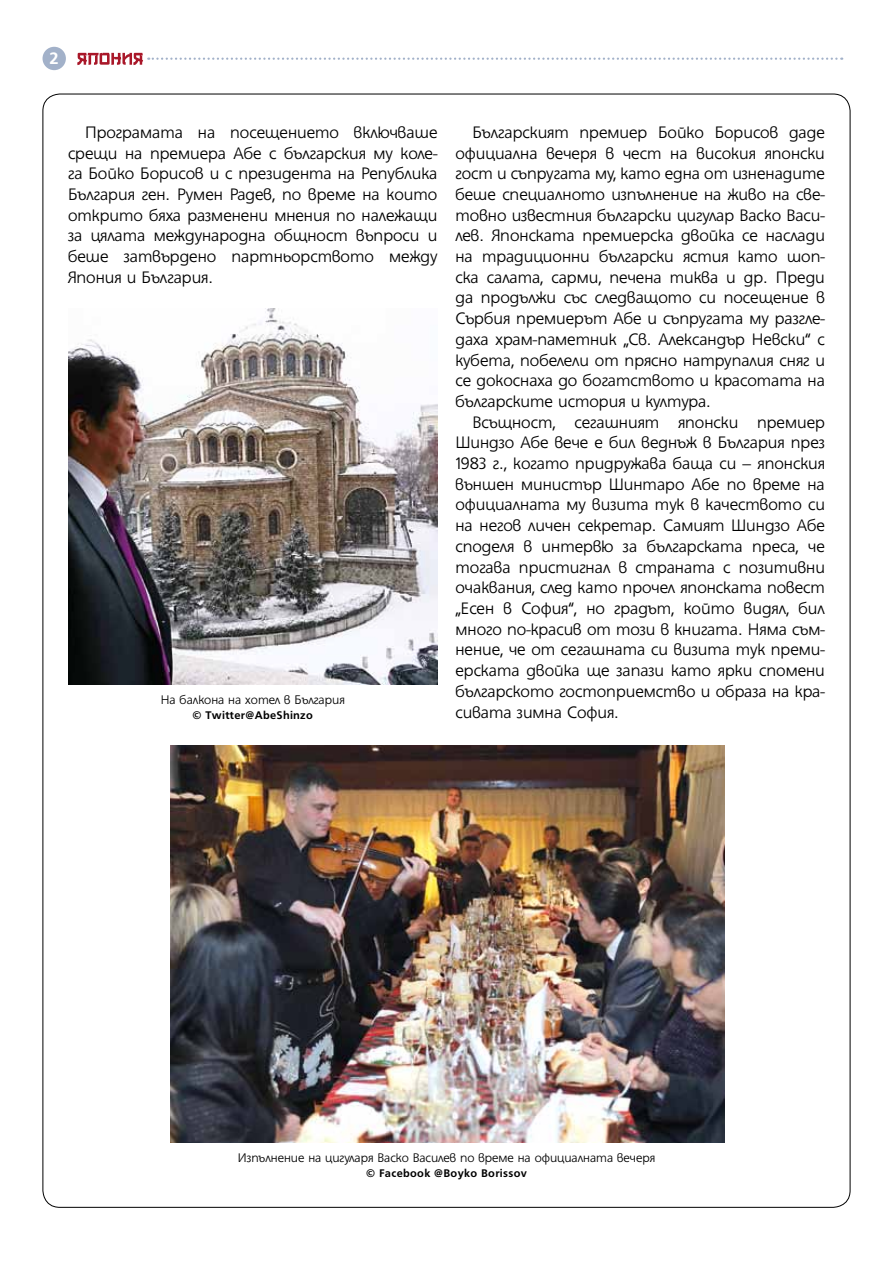
<style>
.page{position:relative;width:893px;height:1263px;background:#fff}
.page>*{position:absolute;margin:0;border:0;box-sizing:border-box;transform-origin:0 0}
.t1{font:300 18px/20.7px "HS Grotesk Bg";color:#000;text-align:justify}
.t2{font:700 18px "HS Grotesk Bg";color:#fff}
.t3{font:300 13.5px "HS Grotesk Bg";color:#000}
.t4{font:700 12px "HS Grotesk Bg";letter-spacing:.025em;color:#000}
</style>
<div class="page">
<img style="left:68px;top:309px;width:370px;height:375px">
<div style="left:43px;top:47px;width:23px;height:23px;background:#a2b1c9;border-radius:50%"></div>
<svg style="left:77px;top:53px;width:765px;height:12px"></svg>
<img style="left:171px;top:746px;width:554px;height:396px">
<p class="t2" style="left:50px;top:48px;width:11px">2</p>
<p class="t1" style="left:68px;top:121px;width:371px;text-indent:17px">Програмата на посещението включваше срещи на премиера Абе с българския му коле&shy;га Бойко Борисов и с президента на Република България ген. Румен Радев, по време на които открито бяха разменени мнения по належащи за цялата международна общност въпроси и беше затвърдено партньорството между Япония и България.</p>
<p class="t1" style="left:472px;top:121px;width:354px">Българският премиер Бойко Борисов даде</p>
<p class="t1" style="left:455px;top:142px;width:371px">официална вечеря в чест на високия японски</p>
<p class="t1" style="left:455px;top:163px;width:371px">гост и съпругата му, като една от изненадите</p>
<p class="t1" style="left:455px;top:184px;width:371px">беше специалното изпълнение на живо на све-</p>
<p class="t1" style="left:455px;top:204px;width:371px">товно известния български цигулар Васко Васи-</p>
<p class="t1" style="left:455px;top:225px;width:371px">лев. Японската премиерска двойка се наслади</p>
<p class="t1" style="left:455px;top:246px;width:371px">на традиционни български ястия като шоп-</p>
<p class="t1" style="left:455px;top:266px;width:371px">ска салата, сарми, печена тиква и др. Преди</p>
<p class="t1" style="left:455px;top:287px;width:371px">да продължи със следващото си посещение в</p>
<p class="t1" style="left:455px;top:308px;width:371px">Сърбия премиерът Абе и съпругата му разгле-</p>
<p class="t1" style="left:455px;top:328px;width:371px">даха храм-паметник „Св. Александър Невски“ с</p>
<p class="t1" style="left:455px;top:349px;width:371px">кубета, побелели от прясно натрупалия сняг и</p>
<p class="t1" style="left:455px;top:370px;width:371px">се докоснаха до богатството и красотата на</p>
<p class="t1" style="left:455px;top:391px;width:257px">българските история и култура.</p>
<p class="t1" style="left:472px;top:411px;width:354px">Всъщност, сегашният японски премиер</p>
<p class="t1" style="left:455px;top:432px;width:371px">Шиндзо Абе вече е бил веднъж в България през</p>
<p class="t1" style="left:455px;top:453px;width:371px">1983 г., когато придружава баща си – японския</p>
<p class="t1" style="left:455px;top:473px;width:371px">външен министър Шинтаро Абе по време на</p>
<p class="t1" style="left:455px;top:494px;width:371px">официалната му визита тук в качеството си</p>
<p class="t1" style="left:455px;top:515px;width:371px">на негов личен секретар. Самият Шиндзо Абе</p>
<p class="t1" style="left:455px;top:535px;width:371px">споделя в интервю за българската преса, че</p>
<p class="t1" style="left:455px;top:556px;width:371px">тогава пристигнал в страната с позитивни</p>
<p class="t1" style="left:455px;top:577px;width:371px">очаквания, след като прочел японската повест</p>
<p class="t1" style="left:455px;top:598px;width:371px">„Есен в София“, но градът, който видял, бил</p>
<p class="t1" style="left:455px;top:618px;width:371px">много по-красив от този в книгата. Няма съм-</p>
<p class="t1" style="left:455px;top:639px;width:371px">нение, че от сегашната си визита тук преми-</p>
<p class="t1" style="left:455px;top:660px;width:371px">ерската двойка ще запази като ярки спомени</p>
<p class="t1" style="left:455px;top:680px;width:371px">българското гостоприемство и образа на кра-</p>
<p class="t1" style="left:455px;top:701px;width:165px">сивата зимна София.</p>
<p class="t3" style="left:161px;top:692px;width:185px">На балкона на хотел в България</p>
<p class="t4" style="left:193px;top:708px;width:122px">© Twitter@AbeShinzo</p>
<p class="t3" style="left:238px;top:1150px;width:419px">Изпълнение на цигуларя Васко Василев по време на официалната вечеря</p>
<p class="t4" style="left:366px;top:1166px;width:162px">© Facebook @Boyko Borissov</p>
</div>
